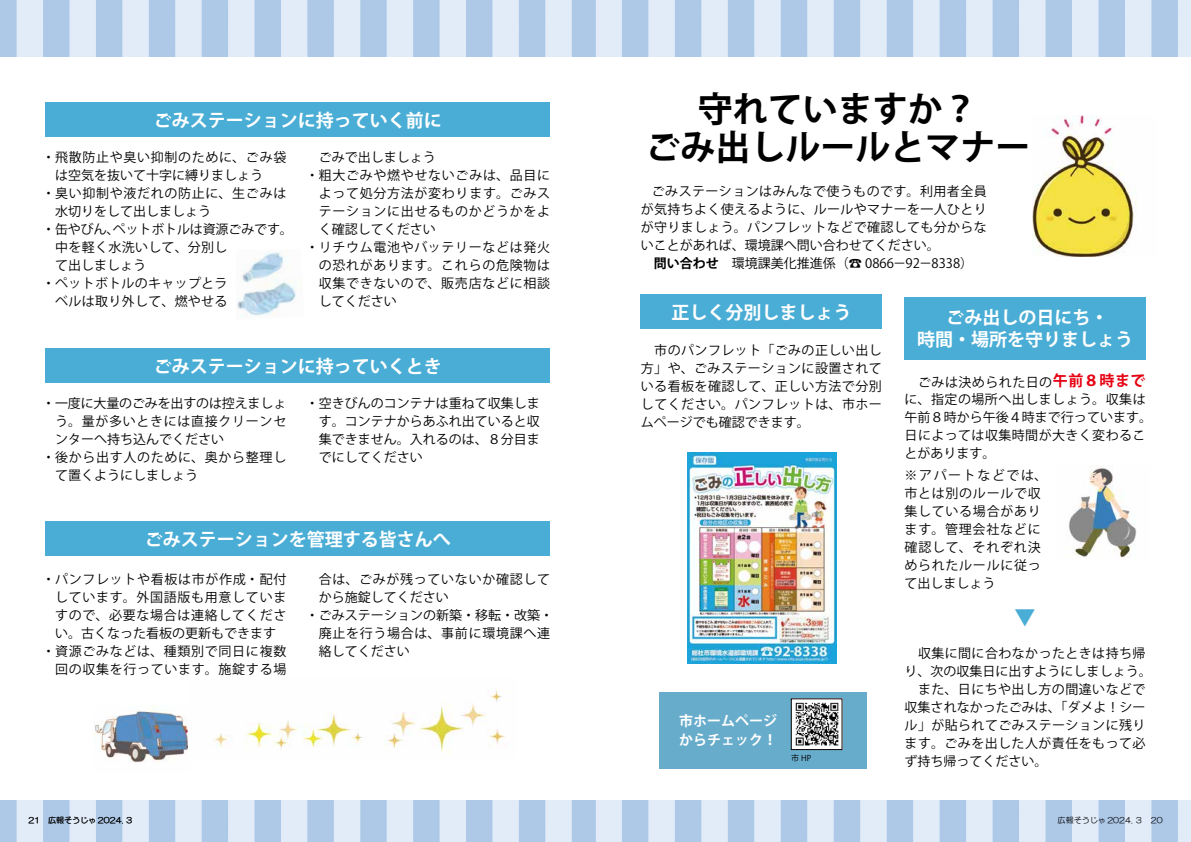
<style>
.page{position:relative;width:1191px;height:842px;background:#fff}
.page>*{position:absolute;margin:0;border:0;box-sizing:border-box;transform-origin:0 0}
.t1{font:700 35px/38px "Koz Go Pr 6 N";color:#000;text-align:center}
.t2{font:700 21px "Koz Go Pr 6 N";color:#4aadd5}
.t3{font:700 18px "Koz Go Pr 6 N";color:#fff}
.t4{font:700 15px "Koz Go Pr 6 N";color:#e60012}
.t5{font:700 14px/19px "Koz Go Pr 6 N";color:#fff}
.t6{font:13px/18px "Koz Go Pr 6 N";letter-spacing:.03em;color:#000;text-align:justify}
.t7{font:13px/18px "Koz Go Pr 6 N";letter-spacing:.05em;color:#000}
.t8{font:13px "Koz Go Pr 6 N";color:#000}
.t9{font:13px "Koz Go Pr 6 N";letter-spacing:-.015em;color:#000}
.t10{font:13px "Koz Go Pr 6 N";letter-spacing:-.01em;color:#000}
.t11{font:8px "HG Maru Gothic MPRO";color:#000}
.t12{font:8px "Koz Go Pr 6 N";color:#000}
.s1{font-weight:700}
.s2{font-weight:700;font-size:15px;color:#e60012}
</style>
<div class="page">
<img style="left:0;top:0;width:1191px;height:842px">
<div style="left:0;top:57px;width:1191px;height:742px;background:#fff"></div>
<div style="left:45px;top:102px;width:505px;height:34px;background:#4aadd5"></div>
<div style="left:659px;top:692px;width:207px;height:76px;background:#68accb"></div>
<div style="left:45px;top:349px;width:505px;height:34px;background:#4aadd5"></div>
<div style="left:45px;top:522px;width:505px;height:34px;background:#4aadd5"></div>
<div style="left:641px;top:295px;width:241px;height:34px;background:#4aadd5"></div>
<div style="left:904px;top:298px;width:241px;height:62px;background:#4aadd5"></div>
<img style="left:687px;top:453px;width:149px;height:210px">
<img style="left:1032px;top:115px;width:105px;height:142px">
<img style="left:237px;top:252px;width:64px;height:64px">
<img style="left:95px;top:706px;width:93px;height:57px">
<img style="left:214px;top:689px;width:291px;height:65px">
<img style="left:793px;top:701px;width:47px;height:47px">
<div style="left:791px;top:699px;width:51px;height:51px;border:1px solid #000"></div>
<img style="left:1068px;top:468px;width:69px;height:90px">
<h3 class="t3" style="left:154px;top:110px;width:290px">ごみステーションに持っていく前に</h3>
<p class="t7" style="left:42px;top:148px;width:246px">・飛散防止や臭い抑制のために、ごみ袋</p>
<p class="t8" style="left:55px;top:168px;width:209px">は空気を抜いて十字に縛りましょう</p>
<p class="t7" style="left:42px;top:184px;width:246px">・臭い抑制や液だれの防止に、生ごみは</p>
<p class="t8" style="left:55px;top:204px;width:157px">水切りをして出しましょう</p>
<p class="t10" style="left:113px;top:222px;width:181px">ペットボトルは資源ごみです。</p>
<p class="t6" style="left:42px;top:220px;width:79px">・缶やびん、</p>
<p class="t6" style="left:55px;top:238px;width:174px">中を軽く水洗いして、分別し</p>
<p class="t8" style="left:55px;top:258px;width:92px">て出しましょう</p>
<p class="t6" style="left:42px;top:274px;width:187px">・ペットボトルのキャップとラ</p>
<p class="t6" style="left:55px;top:292px;width:174px">ベルは取り外して、燃やせる</p>
<p class="t8" style="left:319px;top:150px;width:118px">ごみで出しましょう</p>
<p class="t7" style="left:306px;top:166px;width:246px">・粗大ごみや燃やせないごみは、品目に</p>
<p class="t7" style="left:319px;top:184px;width:233px">よって処分方法が変わります。ごみス</p>
<p class="t7" style="left:319px;top:202px;width:233px">テーションに出せるものかどうかをよ</p>
<p class="t8" style="left:319px;top:222px;width:118px">く確認してください</p>
<p class="t7" style="left:306px;top:238px;width:246px">・リチウム電池やバッテリーなどは発火</p>
<p class="t7" style="left:319px;top:256px;width:233px">の恐れがあります。これらの危険物は</p>
<p class="t7" style="left:319px;top:274px;width:233px">収集できないので、販売店などに相談</p>
<p class="t6" style="left:319px;top:292px;width:79px">してください</p>
<h3 class="t3" style="left:154px;top:356px;width:289px">ごみステーションに持っていくとき</h3>
<p class="t9" style="left:42px;top:396px;width:246px">・一度に大量のごみを出すのは控えましょ</p>
<p class="t7" style="left:55px;top:413px;width:233px">う。量が多いときには直接クリーンセ</p>
<p class="t8" style="left:55px;top:432px;width:170px">ンターへ持ち込んでください</p>
<p class="t7" style="left:42px;top:449px;width:246px">・後から出す人のために、奥から整理し</p>
<p class="t8" style="left:55px;top:468px;width:144px">て置くようにしましょう</p>
<p class="t6" style="left:319px;top:395px;width:222px;text-indent:-13px">・空きびんのコンテナは重ねて収集します。コンテナからあふれ出ていると収集できません。入れるのは、８分目までにしてください</p>
<h3 class="t3" style="left:145px;top:529px;width:307px">ごみステーションを管理する皆さんへ</h3>
<p class="t7" style="left:42px;top:571px;width:246px">・パンフレットや看板は市が作成・配付</p>
<p class="t7" style="left:55px;top:589px;width:233px">しています。外国語版も用意していま</p>
<p class="t7" style="left:55px;top:607px;width:233px">すので、必要な場合は連絡してくださ</p>
<p class="t8" style="left:55px;top:626px;width:222px">い。古くなった看板の更新もできます</p>
<p class="t7" style="left:42px;top:643px;width:246px">・資源ごみなどは、種類別で同日に複数</p>
<p class="t7" style="left:55px;top:661px;width:233px">回の収集を行っています。施錠する場</p>
<p class="t7" style="left:319px;top:571px;width:233px">合は、ごみが残っていないか確認して</p>
<p class="t8" style="left:319px;top:590px;width:131px">から施錠してください</p>
<p class="t8" style="left:306px;top:608px;width:249px">・ごみステーションの新築・移転・改築・</p>
<p class="t7" style="left:319px;top:625px;width:233px">廃止を行う場合は、事前に環境課へ連</p>
<p class="t8" style="left:319px;top:644px;width:92px">絡してください</p>
<p class="t11" style="left:28px;top:816px;width:106px">21　広報そうじゃ 2024. ３</p>
<h1 class="t1" style="left:645px;top:90px;width:386px">守れていますか?<br>ごみ出しルールとマナー</h1>
<p class="t6" style="left:641px;top:182px;width:347px;text-indent:11px">ごみステーションはみんなで使うものです。利用者全員が気持ちよく使えるように、ルールやマナーを一人ひとりが守りましょう。パンフレットなどで確認しても分からないことがあれば、環境課へ問い合わせてください。</p>
<p class="t8" style="left:654px;top:256px;width:321px"><span class="s1">問い合わせ</span>　環境課美化推進係)☎ 0866－92－8338(</p>
<h3 class="t3" style="left:671px;top:303px;width:181px">正しく分別しましょう</h3>
<p class="t6" style="left:641px;top:341px;width:243px;text-indent:13px">市のパンフレット「ごみの正しい出し方」や、ごみステーションに設置されている看板を確認して、正しい方法で分別してください。パンフレットは、市ホームページでも確認できます。</p>
<p class="t5" style="left:679px;top:711px;width:99px">市ホームページからチェック!</p>
<p class="t12" style="left:791px;top:754px;width:22px">市HP</p>
<h3 class="t3" style="left:946px;top:308px;width:163px">ごみ出しの日にち・</h3>
<h3 class="t3" style="left:917px;top:329px;width:217px">時間・場所を守りましょう</h3>
<p class="t6" style="left:904px;top:373px;width:249px;text-align:left;text-indent:13px">ごみは決められた日の<span class="s2">午前<br></span>に、指定の場所へ出しましょう。収集は午前８時から午後４時まで行っています。日によっては収集時間が大きく変わることがあります。</p>
<p class="t7" style="left:904px;top:466px;width:144px">※アパートなどでは、市とは別のルールで収集している場合があります。管理会社などに確認して、それぞれ決められたルールに従って出しましょう</p>
<p class="t4" style="left:1084px;top:372px;width:63px">８時まで</p>
<h2 class="t2" style="left:1014px;top:605px;width:22px">▼</h2>
<p class="t6" style="left:904px;top:644px;width:248px;text-align:left;text-indent:13px">収集に間に合わなかったときは持ち帰り、次の収集日に出すようにしましょう。　また、日にちや出し方の間違いなどで収集されなかったごみは、「ダメよ！シール」が貼られてごみステーションに残ります。ごみを出した人が責任をもって必ず持ち帰ってください。</p>
<p class="t11" style="left:1057px;top:816px;width:87px">広報そうじゃ 2024. ３</p>
<p class="t11" style="left:1150px;top:816px;width:13px">20</p>
</div>
